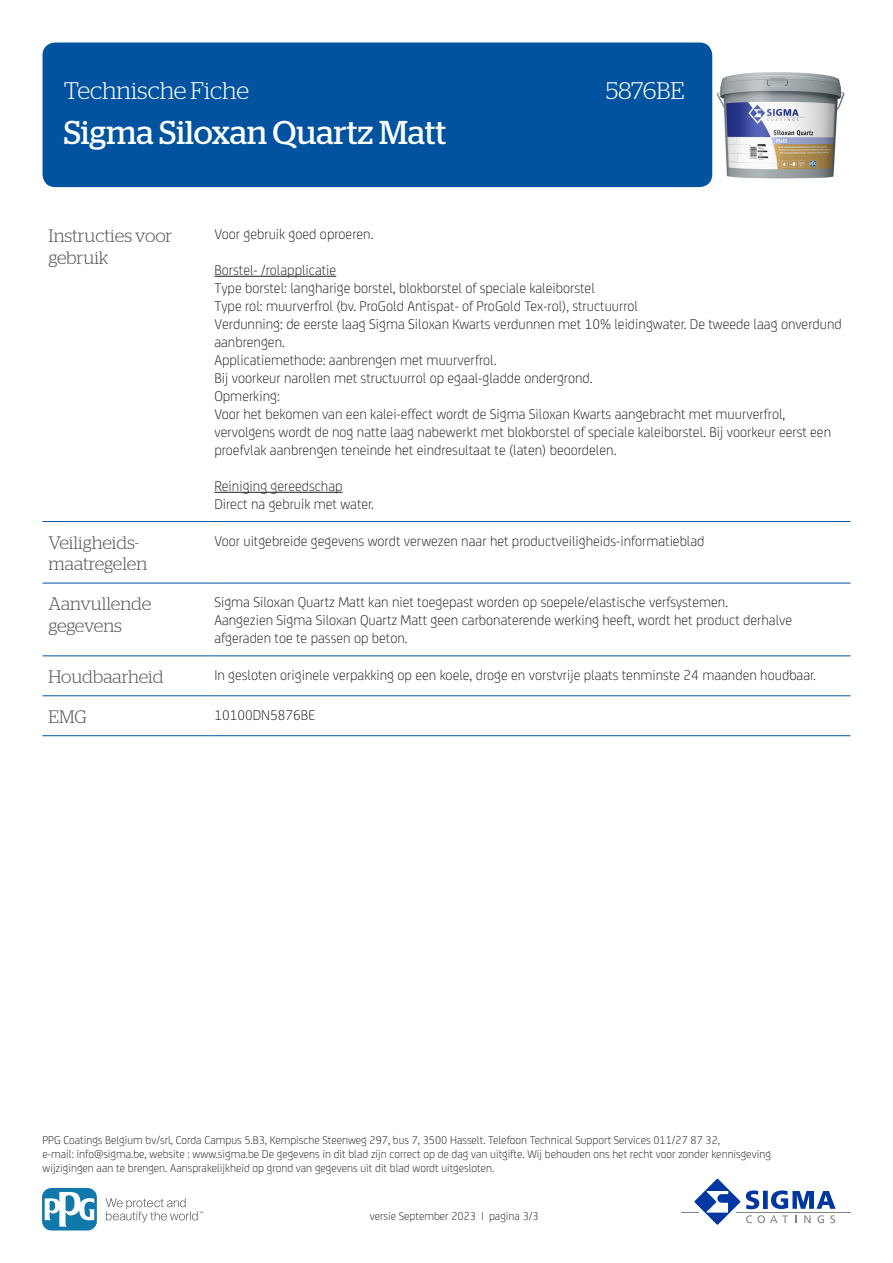
<style>
.page{position:relative;width:893px;height:1263px;background:#fff}
.page>*{position:absolute;margin:0;border:0;box-sizing:border-box;transform-origin:0 0}
.t1{font:33px "Stag";color:#fff}
.t2{font:300 24px "Stag";letter-spacing:-.005em;color:#fff}
.KOP{font:300 18px/21.6px "Stag";color:#57585a}
.BODY{font:300 15px/18px "FS Joey";color:#231f20}
.t3{font:300 12px/14.4px "FS Joey";color:#231f20}
</style>
<div class="page">
<div style="left:43px;top:43px;width:669px;height:144px;background:#0153a0;border-radius:13px"></div>
<hr style="left:681px;top:1211px;width:169px;height:1px;background:#808285">
<svg style="left:689px;top:1178px;width:147px;height:47px"></svg>
<svg style="left:106px;top:1198px;width:97px;height:24px"></svg>
<svg style="left:43px;top:1188px;width:54px;height:42px"></svg>
<svg style="left:45px;top:1191px;width:49px;height:35px"></svg>
<hr style="left:43px;top:521px;width:165px;height:1px;background:#0153a0">
<hr style="left:208px;top:521px;width:642px;height:1px;background:#0153a0">
<hr style="left:43px;top:583px;width:165px;height:1px;background:#0153a0">
<hr style="left:208px;top:583px;width:642px;height:1px;background:#0153a0">
<hr style="left:43px;top:655px;width:165px;height:1px;background:#0153a0">
<hr style="left:208px;top:655px;width:642px;height:1px;background:#0153a0">
<hr style="left:43px;top:695px;width:165px;height:1px;background:#0153a0">
<hr style="left:208px;top:695px;width:642px;height:1px;background:#0153a0">
<hr style="left:43px;top:735px;width:165px;height:1px;background:#0153a0">
<hr style="left:208px;top:735px;width:642px;height:1px;background:#0153a0">
<hr style="left:214px;top:276px;width:122px;height:1px;background:#231f20">
<hr style="left:214px;top:492px;width:129px;height:1px;background:#231f20">
<img style="left:717px;top:72px;width:127px;height:107px">
<h2 class="t2" style="left:64px;top:77px;width:187px">Technische Fiche</h2>
<h2 class="t2" style="left:606px;top:77px;width:80px">5876BE</h2>
<h1 class="t1" style="left:64px;top:114px;width:384px">Sigma Siloxan Quartz Matt</h1>
<p class="KOP" style="left:49px;top:225px;width:125px">Instructies voor gebruik</p>
<p class="BODY" style="left:214px;top:224px;width:161px">Voor gebruik goed oproeren.</p>
<p class="BODY" style="left:214px;top:260px;width:629px">Borstel- /rolapplicatie<br>Type borstel: langharige borstel, blokborstel of speciale kaleiborstel<br>Type rol: muurverfrol (bv. ProGold Antispat- of ProGold Tex-rol), structuurrol<br>Verdunning: de eerste laag Sigma Siloxan Kwarts verdunnen met 10% leidingwater. De tweede laag onverdund aanbrengen.<br>Applicatiemethode: aanbrengen met muurverfrol.<br>Bij voorkeur narollen met structuurrol op egaal-gladde ondergrond.<br>Opmerking:<br>Voor het bekomen van een kalei-effect wordt de Sigma Siloxan Kwarts aangebracht met muurverfrol, vervolgens wordt de nog natte laag nabewerkt met blokborstel of speciale kaleiborstel. Bij voorkeur eerst een proefvlak aanbrengen teneinde het eindresultaat te (laten) beoordelen.</p>
<p class="BODY" style="left:214px;top:476px;width:161px">Reiniging gereedschap<br>Direct na gebruik met water.</p>
<p class="KOP" style="left:49px;top:531px;width:100px">Veiligheids&shy;maatregelen</p>
<p class="BODY" style="left:214px;top:531px;width:492px">Voor uitgebreide gegevens wordt verwezen naar het productveiligheids-informatieblad</p>
<p class="KOP" style="left:49px;top:593px;width:104px">Aanvullende gegevens</p>
<p class="BODY" style="left:214px;top:592px;width:579px">Sigma Siloxan Quartz Matt kan niet toegepast worden op soepele/elastische verfsystemen.<br>Aangezien Sigma Siloxan Quartz Matt geen carbonaterende werking heeft, wordt het product derhalve afgeraden toe te passen op beton.</p>
<p class="KOP" style="left:49px;top:666px;width:116px">Houdbaarheid</p>
<p class="BODY" style="left:214px;top:665px;width:603px">In gesloten originele verpakking op een koele, droge en vorstvrije plaats tenminste 24 maanden houdbaar.</p>
<p class="KOP" style="left:49px;top:706px;width:40px">EMG</p>
<p class="BODY" style="left:214px;top:705px;width:102px">10100DN5876BE</p>
<p class="t3" style="left:43px;top:1132px;width:730px">PPG Coatings Belgium bv/srl, Corda Campus 5.B3, Kempische Steenweg 297, bus 7, 3500 Hasselt. Telefoon Technical Support Services 011/27 87 32,<br>e-mail: info@sigma.be, website : www.sigma.be De gegevens in dit blad zijn correct op de dag van uitgifte. Wij behouden ons het recht voor zonder kennisgeving wijzigingen aan te brengen. Aansprakelijkheid op grond van gegevens uit dit blad wordt uitgesloten.</p>
<p class="t3" style="left:370px;top:1208px;width:170px">versie September 2023 | pagina 3/3</p>
</div>
